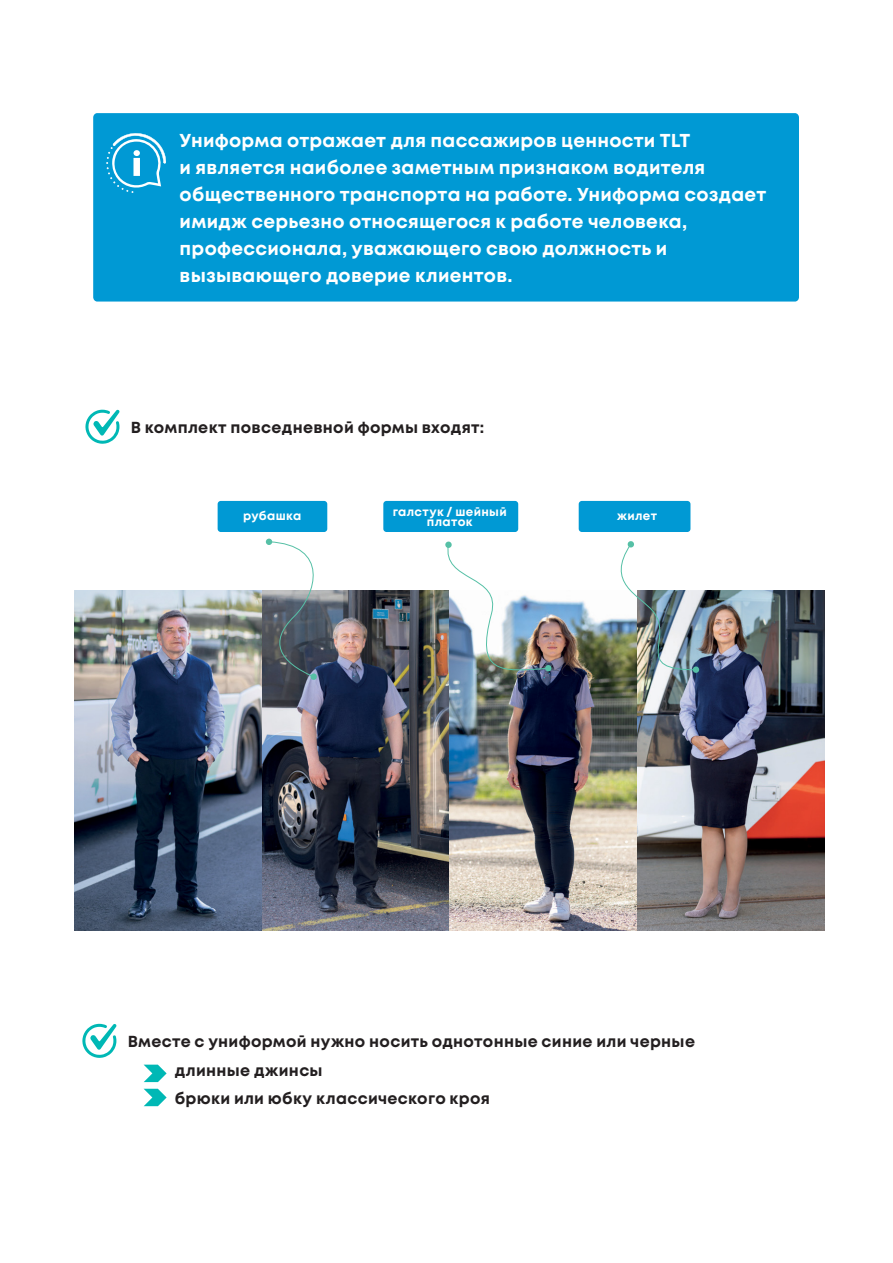
<style>
.page{position:relative;width:893px;height:1263px;background:#fff}
.page>*{position:absolute;margin:0;border:0;box-sizing:border-box;transform-origin:0 0}
.t1{font:700 18.6px/27px "Mont";letter-spacing:.015em;color:#fff}
.t2{font:700 16.05px/29.5px "Mont";letter-spacing:.02em;color:#231f20}
.t3{font:700 12px/10.1px "Mont";letter-spacing:.025em;color:#fff;text-align:center}
</style>
<div class="page">
<div style="left:93px;top:113px;width:706px;height:189px;background:#0099d4;border-radius:4px"></div>
<svg style="left:106px;top:133px;width:60px;height:60px"></svg>
<svg style="left:85px;top:410px;width:35px;height:34px"></svg>
<svg style="left:144px;top:1065px;width:23px;height:17px"></svg>
<svg style="left:144px;top:1089px;width:23px;height:17px"></svg>
<svg style="left:82px;top:1024px;width:35px;height:34px"></svg>
<img style="left:75px;top:590px;width:749px;height:340px">
<div style="left:218px;top:501px;width:109px;height:31px;background:#0099d4;border-radius:3px"></div>
<div style="left:383px;top:501px;width:135px;height:31px;background:#0099d4;border-radius:3px"></div>
<div style="left:579px;top:501px;width:111px;height:31px;background:#0099d4;border-radius:3px"></div>
<svg style="left:268px;top:541px;width:63px;height:139px"></svg>
<div style="left:266px;top:538px;width:6px;height:7px;background:#56c0a6;border-radius:50%"></div>
<img style="left:441px;top:548px;width:108px;height:126px">
<div style="left:545px;top:665px;width:7px;height:6px;background:#56c0a6;border-radius:50%"></div>
<div style="left:445px;top:541px;width:7px;height:7px;background:#56c0a6;border-radius:3px"></div>
<div style="left:693px;top:666px;width:6px;height:7px;background:#56c0a6;border-radius:50%"></div>
<img style="left:604px;top:541px;width:93px;height:129px">
<p class="t1" style="left:180px;top:127px;width:588px">Униформа отражает для пассажиров ценности TLT<br>и является наиболее заметным признаком водителя общественного транспорта на работе. Униформа создает имидж серьезно относящегося к работе человека, профессионала, уважающего свою должность и вызывающего доверие клиентов.</p>
<p class="t2" style="left:131px;top:412px;width:355px">В комплект повседневной формы входят:</p>
<p class="t3" style="left:393px;top:507px;width:116px">галстук / шейный платок</p>
<p class="t3" style="left:243px;top:511px;width:60px">рубашка</p>
<p class="t3" style="left:617px;top:511px;width:41px">жилет</p>
<p class="t2" style="left:175px;top:1026px;width:522px;text-indent:-47px">Вместе с униформой нужно носить однотонные синие или черные длинные джинсы</p>
<p class="t2" style="left:175px;top:1084px;width:317px">брюки или юбку классического кроя</p>
</div>
